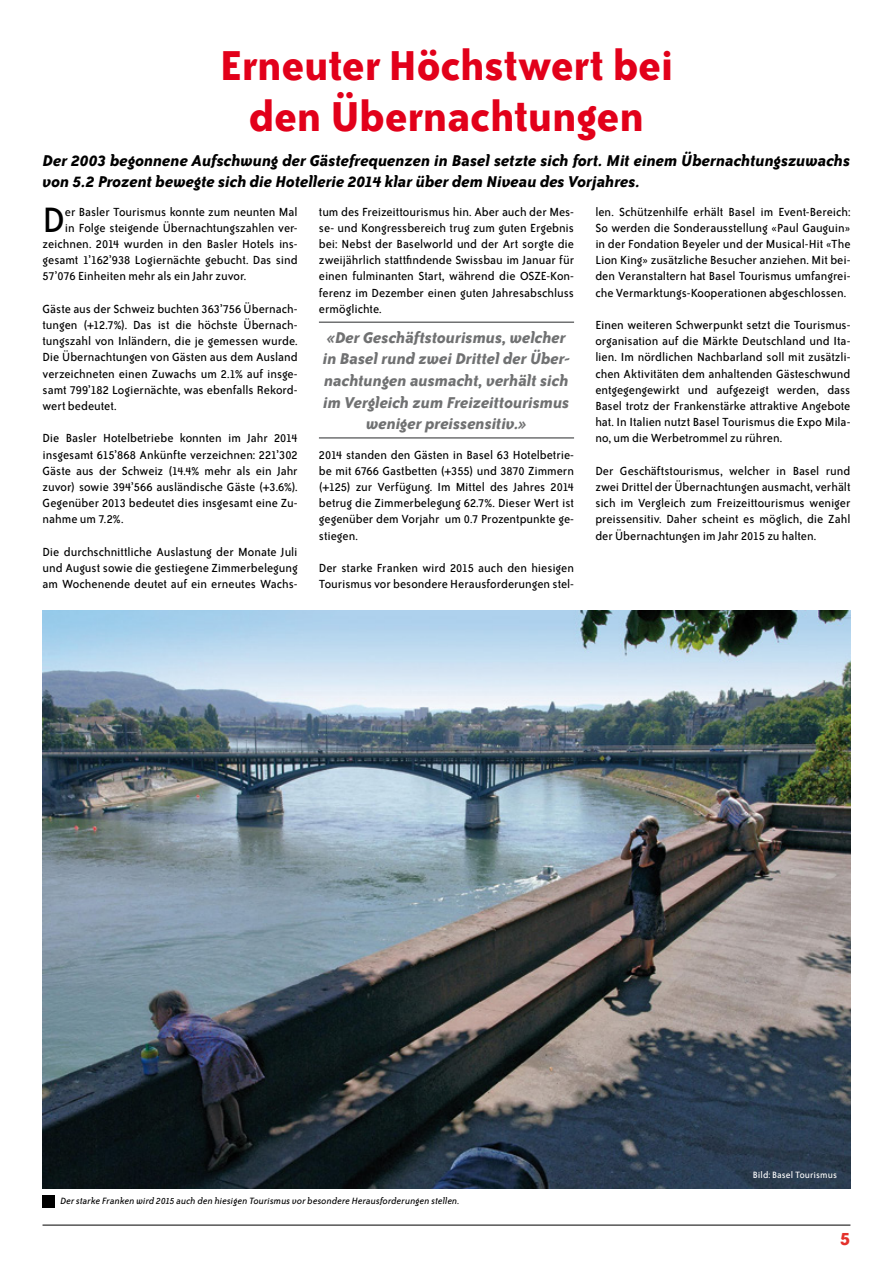
<style>
.page{position:relative;width:893px;height:1263px;background:#fff}
.page>*{position:absolute;margin:0;border:0;box-sizing:border-box;transform-origin:0 0}
.t1{font:700 48px/51px "Bailey Sans ITC";letter-spacing:-.01em;color:#e2001a;text-align:center}
.t2{font:40.5px "Bailey Sans ITC";color:#000}
.t3{font:700 21px "Bailey Sans ITC";color:#e4312b}
.t4{font:italic 700 18px/21.6px "Bailey Sans ITC";letter-spacing:-.01em;color:#000}
.t5{font:italic 700 18px/21.6px "Bailey Sans ITC";letter-spacing:-.01em;color:#707172;text-align:center}
.t6{font:13.5px/16.2px "Bailey Sans ITC";letter-spacing:-.005em;color:#000;text-align:justify}
.t7{font:italic 10.5px "Bailey Sans ITC";letter-spacing:.005em;color:#000}
.t8{font:10.5px "Bailey Sans ITC";letter-spacing:.005em;color:#fff}
</style>
<div class="page">
<hr style="left:43px;top:1225px;width:807px;height:1px;background:#000">
<hr style="left:319px;top:321px;width:255px;height:2px;background:#707172">
<hr style="left:319px;top:437px;width:255px;height:2px;background:#707172">
<div style="left:43px;top:1196px;width:12px;height:12px;background:#000"></div>
<img style="left:43px;top:610px;width:807px;height:578px">
<h1 class="t1" style="left:220px;top:40px;width:455px">Erneuter Höchstwert bei den Übernachtungen</h1>
<h3 class="t4" style="left:43px;top:149px;width:809px">Der 2003 begonnene Aufschwung der Gästefrequenzen in Basel setzte sich fort. Mit einem Übernachtungszuwachs von 5.2 Prozent bewegte sich die Hotellerie 2014 klar über dem Niveau des Vorjahres.</h3>
<h2 class="t2" style="left:43px;top:198px;width:24px">D</h2>
<p class="t6" style="left:65px;top:204px;width:234px">er Basler Tourismus konnte zum neunten Mal</p>
<p class="t6" style="left:65px;top:220px;width:234px">in Folge steigende Übernachtungszahlen ver-</p>
<p class="t6" style="left:43px;top:236px;width:257px">zeichnen. 2014 wurden in den Basler Hotels ins-</p>
<p class="t6" style="left:43px;top:252px;width:257px">gesamt 1’162’938 Logiernächte gebucht. Das sind</p>
<p class="t6" style="left:43px;top:268px;width:205px">57’076 Einheiten mehr als ein Jahr zuvor.</p>
<p class="t6" style="left:43px;top:301px;width:257px">Gäste aus der Schweiz buchten 363’756 Übernach&shy;tungen (+12.7%). Das ist die höchste Übernach&shy;tungszahl von Inländern, die je gemessen wurde.<br>Die Übernachtungen von Gästen aus dem Ausland verzeichneten einen Zuwachs um 2.1% auf insge&shy;samt 799’182 Logiernächte, was ebenfalls Rekord&shy;wert bedeutet.</p>
<p class="t6" style="left:43px;top:430px;width:257px">Die Basler Hotelbetriebe konnten im Jahr 2014 insgesamt 615’868 Ankünfte verzeichnen: 221’302<br>Gäste aus der Schweiz (14.4% mehr als ein Jahr zuvor) sowie 394’566 ausländische Gäste (+3.6%).<br>Gegenüber 2013 bedeutet dies insgesamt eine Zu&shy;nahme um 7.2%.</p>
<p class="t6" style="left:43px;top:544px;width:257px">Die durchschnittliche Auslastung der Monate Juli und August sowie die gestiegene Zimmerbelegung am Wochenende deutet auf ein erneutes Wachs-</p>
<p class="t6" style="left:319px;top:204px;width:257px">tum des Freizeittourismus hin. Aber auch der Mes&shy;se- und Kongressbereich trug zum guten Ergebnis bei: Nebst der Baselworld und der Art sorgte die zweijährlich stattfindende Swissbau im Januar für einen fulminanten Start, während die OSZE-Kon&shy;ferenz im Dezember einen guten Jahresabschluss ermöglichte.</p>
<h3 class="t5" style="left:323px;top:326px;width:249px">«Der Geschäftstourismus, welcher in Basel rund zwei Drittel der Über&shy;nachtungen ausmacht, verhält sich im Vergleich zum Freizeittourismus weniger preissensitiv.»</h3>
<p class="t6" style="left:319px;top:447px;width:257px">2014 standen den Gästen in Basel 63 Hotelbetrie&shy;be mit 6766 Gastbetten (+355) und 3870 Zimmern (+125) zur Verfügung. Im Mittel des Jahres 2014 betrug die Zimmerbelegung 62.7%. Dieser Wert ist gegenüber dem Vorjahr um 0.7 Prozentpunkte ge&shy;stiegen.</p>
<p class="t6" style="left:319px;top:560px;width:257px">Der starke Franken wird 2015 auch den hiesigen<br>Tourismus vor besondere Herausforderungen stel-</p>
<p class="t6" style="left:595px;top:204px;width:257px">len. Schützenhilfe erhält Basel im Event-Bereich:<br>So werden die Sonderausstellung «Paul Gauguin» in der Fondation Beyeler und der Musical-Hit «The Lion King» zusätzliche Besucher anziehen. Mit bei&shy;den Veranstaltern hat Basel Tourismus umfangrei&shy;che Vermarktungs-Kooperationen abgeschlossen.</p>
<p class="t6" style="left:595px;top:317px;width:257px">Einen weiteren Schwerpunkt setzt die Tourismus&shy;organisation auf die Märkte Deutschland und Ita&shy;lien. Im nördlichen Nachbarland soll mit zusätzli&shy;chen Aktivitäten dem anhaltenden Gästeschwund entgegengewirkt und aufgezeigt werden, dass Basel trotz der Frankenstärke attraktive Angebote hat. In Italien nutzt Basel Tourismus die Expo Mila&shy;no, um die Werbetrommel zu rühren.</p>
<p class="t6" style="left:595px;top:463px;width:257px">Der Geschäftstourismus, welcher in Basel rund zwei Drittel der Übernachtungen ausmacht, verhält sich im Vergleich zum Freizeittourismus weniger preissensitiv. Daher scheint es möglich, die Zahl der Übernachtungen im Jahr 2015 zu halten.</p>
<p class="t7" style="left:60px;top:1196px;width:401px">Der starke Franken wird 2015 auch den hiesigen Tourismus vor besondere Herausforderungen stellen.</p>
<p class="t8" style="left:753px;top:1169px;width:86px">Bild: Basel Tourismus</p>
<h3 class="t3" style="left:840px;top:1228px;width:12px">5</h3>
</div>
